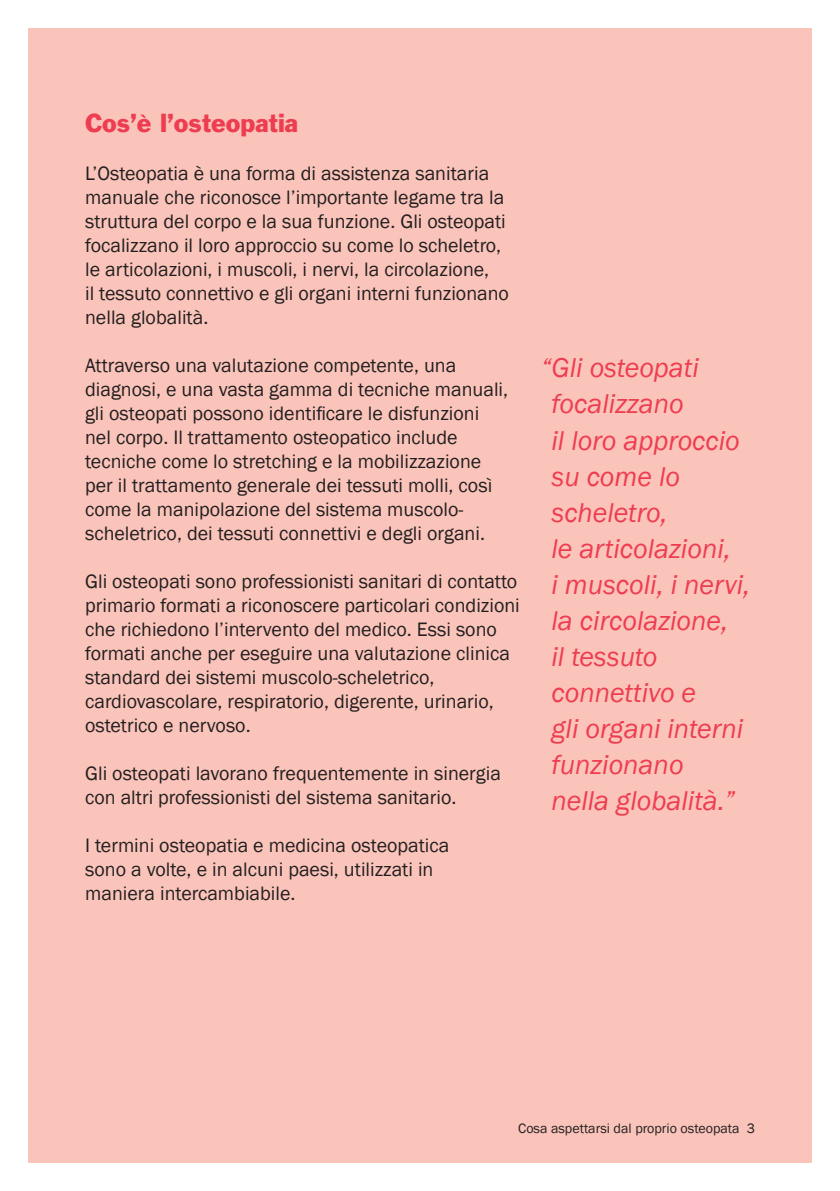
<style>
.page{position:relative;width:840px;height:1191px;background:#fff}
.page>*{position:absolute;margin:0;border:0;box-sizing:border-box;transform-origin:0 0}
.t1{font:italic 28px/36px "Franklin Gothic";color:#ee3d50}
.t2{font:24px "Franklin Gothic BT";color:#ee3d50}
.t3{font:20px/24px "Franklin Gothic";color:#231f20}
.t4{font:14px "Franklin Gothic";color:#231f20}
</style>
<div class="page">
<div style="left:28px;top:28px;width:783px;height:1134px;background:#fac4ba"></div>
<p class="t2" style="left:85px;top:109px;width:214px">Cos’è l’osteopatia</p>
<p class="t3" style="left:85px;top:161px;width:425px">L’Osteopatia è una forma di assistenza sanitaria manuale che riconosce l’importante legame tra la struttura del corpo e la sua funzione. Gli osteopati focalizzano il loro approccio su come lo scheletro, le articolazioni, i muscoli, i nervi, la circolazione,<br>il tessuto connettivo e gli organi interni funzionano nella globalità.</p>
<p class="t3" style="left:85px;top:353px;width:424px">Attraverso una valutazione competente, una diagnosi, e una vasta gamma di tecniche manuali, gli osteopati possono identificare le disfunzioni nel corpo. Il trattamento osteopatico include tecniche come lo stretching e la mobilizzazione per il trattamento generale dei tessuti molli, così come la manipolazione del sistema muscolo&shy;scheletrico, dei tessuti connettivi e degli organi.</p>
<p class="t3" style="left:85px;top:569px;width:436px">Gli osteopati sono professionisti sanitari di contatto primario formati a riconoscere particolari condizioni che richiedono l’intervento del medico. Essi sono formati anche per eseguire una valutazione clinica standard dei sistemi muscolo-scheletrico, cardiovascolare, respiratorio, digerente, urinario, ostetrico e nervoso.</p>
<p class="t3" style="left:85px;top:761px;width:417px">Gli osteopati lavorano frequentemente in sinergia con altri professionisti del sistema sanitario.</p>
<p class="t3" style="left:85px;top:833px;width:365px">I termini osteopatia e medicina osteopatica sono a volte, e in alcuni paesi, utilizzati in maniera intercambiabile.</p>
<p class="t1" style="left:551px;top:351px;width:200px;text-indent:-10px">“Gli osteopati focalizzano<br>il loro approccio su come lo scheletro,<br>le articolazioni,<br>i muscoli, i nervi, la circolazione,<br>il tessuto connettivo e<br>gli organi interni funzionano<br>nella globalità.”</p>
<p class="t4" style="left:518px;top:1119px;width:238px">Cosa aspettarsi dal proprio osteopata 3</p>
</div>
